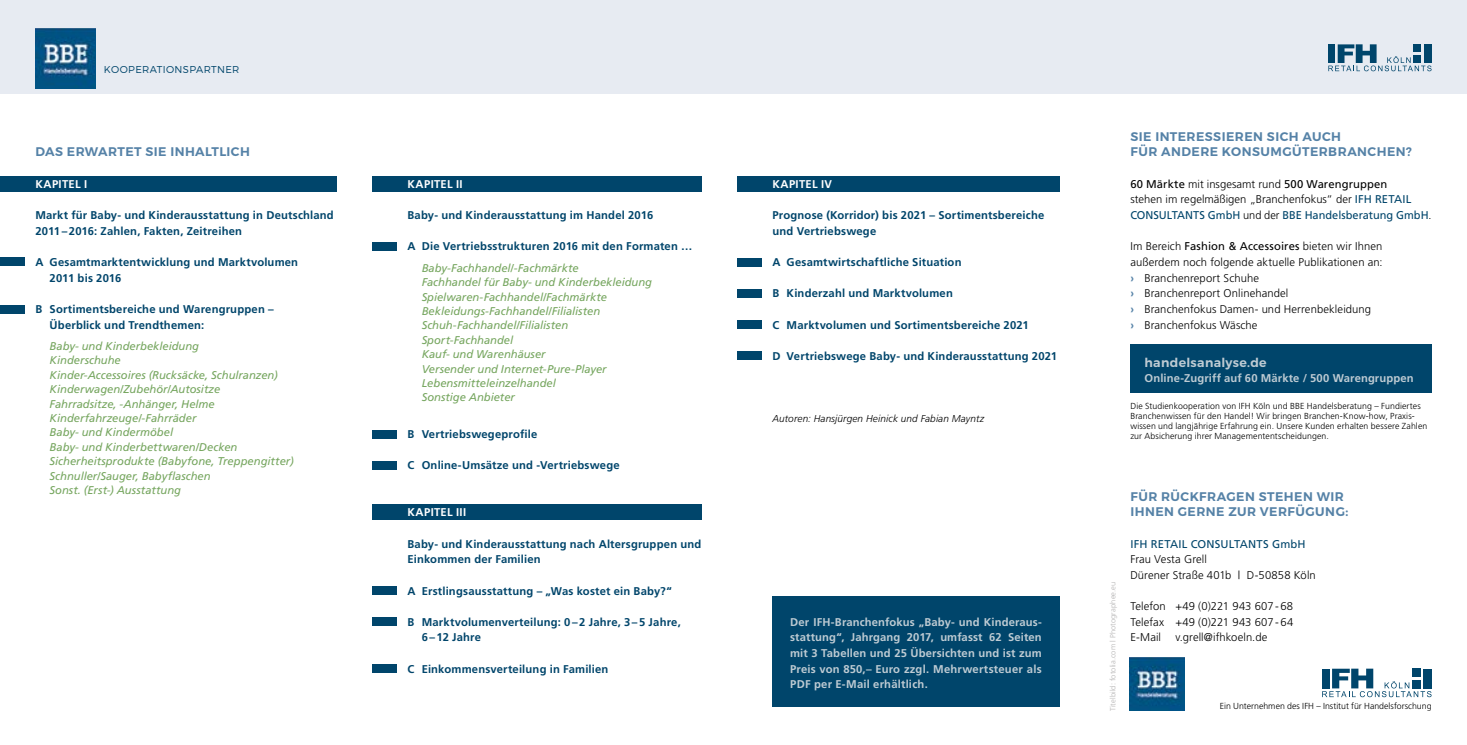
<style>
.page{position:relative;width:1467px;height:745px;background:#fff}
.page>*{position:absolute;margin:0;border:0;box-sizing:border-box;transform-origin:0 0}
.t1{font:600 12.5px/15.6px "Montserrat";letter-spacing:.035em;color:#5582a7}
.t2{font:600 12.5px "Montserrat";letter-spacing:.025em;color:#becbd3}
.t3{font:700 11.25px/15.6px "Frutiger";letter-spacing:.015em;color:#00456b}
.t4{font:italic 11.25px/14.4px "Frutiger";letter-spacing:-.005em;color:#76a65f}
.t5{font:300 11.25px/15.6px "Frutiger";letter-spacing:.01em;color:#000}
.t6{font:700 11.25px/15.6px "Frutiger";letter-spacing:.015em;color:#becbd3;text-align:justify}
.t7{font:700 11.25px "Frutiger";letter-spacing:.03em;color:#fff}
.t8{font:11.25px "Frutiger";letter-spacing:.02em;color:#00456b}
.t9{font:italic 300 10px "Frutiger";letter-spacing:.01em;color:#000}
.t10{font:300 10px "Montserrat";letter-spacing:.035em;color:#00456b}
.t11{font:300 8.75px/10px "Frutiger";letter-spacing:.01em;color:#000}
.t12{font:300 7.5px "Frutiger";letter-spacing:.015em;color:#b3b2b2}
.s1{font-weight:400}
.s2{font-weight:400;color:#00456b}
.s3{font-weight:700;color:#5582a7}
</style>
<div class="page">
<div style="left:0;top:176px;width:337px;height:16px;background:#00456b"></div>
<div style="left:372px;top:176px;width:330px;height:16px;background:#00456b"></div>
<div style="left:372px;top:504px;width:330px;height:16px;background:#00456b"></div>
<div style="left:737px;top:176px;width:322px;height:16px;background:#00456b"></div>
<div style="left:772px;top:595px;width:287px;height:111px;background:#00456b"></div>
<div style="left:0;top:257px;width:25px;height:9px;background:#00456b"></div>
<div style="left:0;top:304px;width:25px;height:9px;background:#00456b"></div>
<div style="left:372px;top:242px;width:25px;height:9px;background:#00456b"></div>
<div style="left:737px;top:257px;width:25px;height:9px;background:#00456b"></div>
<div style="left:737px;top:289px;width:25px;height:8px;background:#00456b"></div>
<div style="left:737px;top:320px;width:25px;height:9px;background:#00456b"></div>
<div style="left:737px;top:351px;width:25px;height:9px;background:#00456b"></div>
<div style="left:372px;top:429px;width:25px;height:9px;background:#00456b"></div>
<div style="left:372px;top:460px;width:25px;height:9px;background:#00456b"></div>
<div style="left:372px;top:585px;width:25px;height:9px;background:#00456b"></div>
<div style="left:372px;top:616px;width:25px;height:9px;background:#00456b"></div>
<div style="left:372px;top:663px;width:25px;height:9px;background:#00456b"></div>
<svg style="left:1322px;top:668px;width:109px;height:28px"></svg>
<img style="left:1130px;top:657px;width:54px;height:53px">
<div style="left:1130px;top:344px;width:301px;height:48px;background:#00456b"></div>
<div style="left:0;top:0;width:1467px;height:94px;background:#e7ebf2"></div>
<img style="left:35px;top:28px;width:61px;height:60px">
<svg style="left:1328px;top:44px;width:103px;height:27px"></svg>
<p class="t10" style="left:104px;top:63px;width:137px">KOOPERATIONSPARTNER</p>
<p class="t1" style="left:35px;top:144px;width:216px">DAS ERWARTET SIE INHALTLICH</p>
<p class="t7" style="left:35px;top:177px;width:53px">KAPITEL I</p>
<p class="t3" style="left:35px;top:207px;width:300px">Markt für Baby- und Kinderausstattung in Deutschland<br>2011–2016: Zahlen, Fakten, Zeitreihen</p>
<p class="t3" style="left:50px;top:254px;width:250px;text-indent:-14px">A Gesamtmarktentwicklung und Marktvolumen<br>2011 bis 2016</p>
<p class="t3" style="left:50px;top:301px;width:226px;text-indent:-14px">B Sortimentsbereiche und Warengruppen –<br>Überblick und Trendthemen:</p>
<p class="t4" style="left:50px;top:338px;width:246px">Baby- und Kinderbekleidung<br>Kinderschuhe<br>Kinder-Accessoires (Rucksäcke, Schulranzen)<br>Kinderwagen/Zubehör/Autositze<br>Fahrradsitze, -Anhänger, Helme<br>Kinderfahrzeuge/-Fahrräder<br>Baby- und Kindermöbel<br>Baby- und Kinderbettwaren/Decken<br>Sicherheitsprodukte (Babyfone, Treppengitter)<br>Schnuller/Sauger, Babyflaschen<br>Sonst. (Erst-) Ausstattung</p>
<p class="t7" style="left:407px;top:177px;width:57px">KAPITEL II</p>
<p class="t3" style="left:407px;top:207px;width:247px">Baby- und Kinderausstattung im Handel 2016</p>
<p class="t3" style="left:407px;top:238px;width:286px">A Die Vertriebsstrukturen 2016 mit den Formaten …</p>
<p class="t4" style="left:422px;top:260px;width:232px">Baby-Fachhandel/-Fachmärkte<br>Fachhandel für Baby- und Kinderbekleidung<br>Spielwaren-Fachhandel/Fachmärkte<br>Bekleidungs-Fachhandel/Filialisten<br>Schuh-Fachhandel/Filialisten<br>Sport-Fachhandel<br>Kauf- und Warenhäuser<br>Versender und Internet-Pure-Player<br>Lebensmitteleinzelhandel<br>Sonstige Anbieter</p>
<p class="t3" style="left:407px;top:426px;width:131px">B Vertriebswegeprofile</p>
<p class="t3" style="left:407px;top:457px;width:214px">C Online-Umsätze und -Vertriebswege</p>
<p class="t7" style="left:407px;top:505px;width:60px">KAPITEL III</p>
<p class="t3" style="left:407px;top:535px;width:295px">Baby- und Kinderausstattung nach Altersgruppen und<br>Einkommen der Familien</p>
<p class="t3" style="left:407px;top:582px;width:266px">A Erstlingsausstattung – „Was kostet ein Baby?“</p>
<p class="t3" style="left:422px;top:613px;width:261px;text-indent:-14px">B Marktvolumenverteilung: 0–2 Jahre, 3–5 Jahre,<br>6–12 Jahre</p>
<p class="t3" style="left:407px;top:660px;width:202px">C Einkommensverteilung in Familien</p>
<p class="t7" style="left:772px;top:177px;width:61px">KAPITEL IV</p>
<p class="t3" style="left:772px;top:207px;width:273px">Prognose (Korridor) bis 2021 – Sortimentsbereiche und Vertriebswege</p>
<p class="t3" style="left:772px;top:254px;width:191px">A Gesamtwirtschaftliche Situation</p>
<p class="t3" style="left:772px;top:285px;width:182px">B Kinderzahl und Marktvolumen</p>
<p class="t3" style="left:772px;top:316px;width:258px">C Marktvolumen und Sortimentsbereiche 2021</p>
<p class="t3" style="left:772px;top:348px;width:286px">D Vertriebswege Baby- und Kinderausstattung 2021</p>
<p class="t9" style="left:772px;top:413px;width:213px">Autoren: Hansjürgen Heinick und Fabian Mayntz</p>
<p class="t6" style="left:790px;top:613px;width:253px">Der IFH-Branchenfokus „Baby- und Kinderaus&shy;stattung“, Jahrgang 2017, umfasst 62 Seiten mit 3 Tabellen und 25 Übersichten und ist zum Preis von 850,– Euro zzgl. Mehrwertsteuer als PDF per E-Mail erhältlich.</p>
<p class="t1" style="left:1130px;top:129px;width:283px">SIE INTERESSIEREN SICH AUCH<br>FÜR ANDERE KONSUMGÜTERBRANCHEN?</p>
<p class="t5" style="left:1130px;top:176px;width:303px"><span class="s1">60 Märkte</span> mit insgesamt rund <span class="s1">500 Warengruppen<br></span>stehen im regelmäßigen „Branchenfokus“ der <span class="s2">IFH RETAIL<br>CONSULTANTS GmbH</span> und der <span class="s2">BBE Handelsberatung GmbH</span>.</p>
<p class="t5" style="left:1130px;top:238px;width:254px">Im Bereich <span class="s1">Fashion &amp; Accessoires</span> bieten wir Ihnen außerdem noch folgende aktuelle Publikationen an: <span class="s3">›</span> Branchenreport Schuhe<br><span class="s3">›</span> Branchenreport Onlinehandel<br><span class="s3">›</span> Branchenfokus Damen- und Herrenbekleidung<br><span class="s3">›</span> Branchenfokus Wäsche</p>
<p class="t2" style="left:1144px;top:354px;width:124px">handelsanalyse.de</p>
<p class="t6" style="left:1144px;top:370px;width:271px">Online-Zugriff auf 60 Märkte / 500 Warengruppen</p>
<p class="t11" style="left:1130px;top:400px;width:298px">Die Studienkooperation von IFH Köln und BBE Handelsberatung – Fundiertes Branchenwissen für den Handel! Wir bringen Branchen-Know-how, Praxis&shy;wissen und langjährige Erfahrung ein. Unsere Kunden erhalten bessere Zahlen zur Absicherung ihrer Managemententscheidungen.</p>
<p class="t12" style="left:1109px;top:710px;width:131px;rotate:-90deg">Titelbild: fotolia.com | Photographee.eu</p>
<p class="t1" style="left:1130px;top:488px;width:219px">FÜR RÜCKFRAGEN STEHEN WIR<br>IHNEN GERNE ZUR VERFÜGUNG:</p>
<p class="t8" style="left:1130px;top:536px;width:177px">IFH RETAIL CONSULTANTS GmbH</p>
<p class="t5" style="left:1130px;top:551px;width:187px">Frau Vesta Grell<br>Dürener Straße 401b | D-50858 Köln</p>
<p class="t5" style="left:1130px;top:598px;width:164px;text-align:justify">Telefon +49 (0)221 943 607-68<br>Telefax +49 (0)221 943 607-64<br>E-Mail</p>
<p class="t5" style="left:1175px;top:629px;width:94px">v.grell@ifhkoeln.de</p>
<p class="t11" style="left:1220px;top:700px;width:213px">Ein Unternehmen des IFH – Institut für Handelsforschung</p>
</div>
